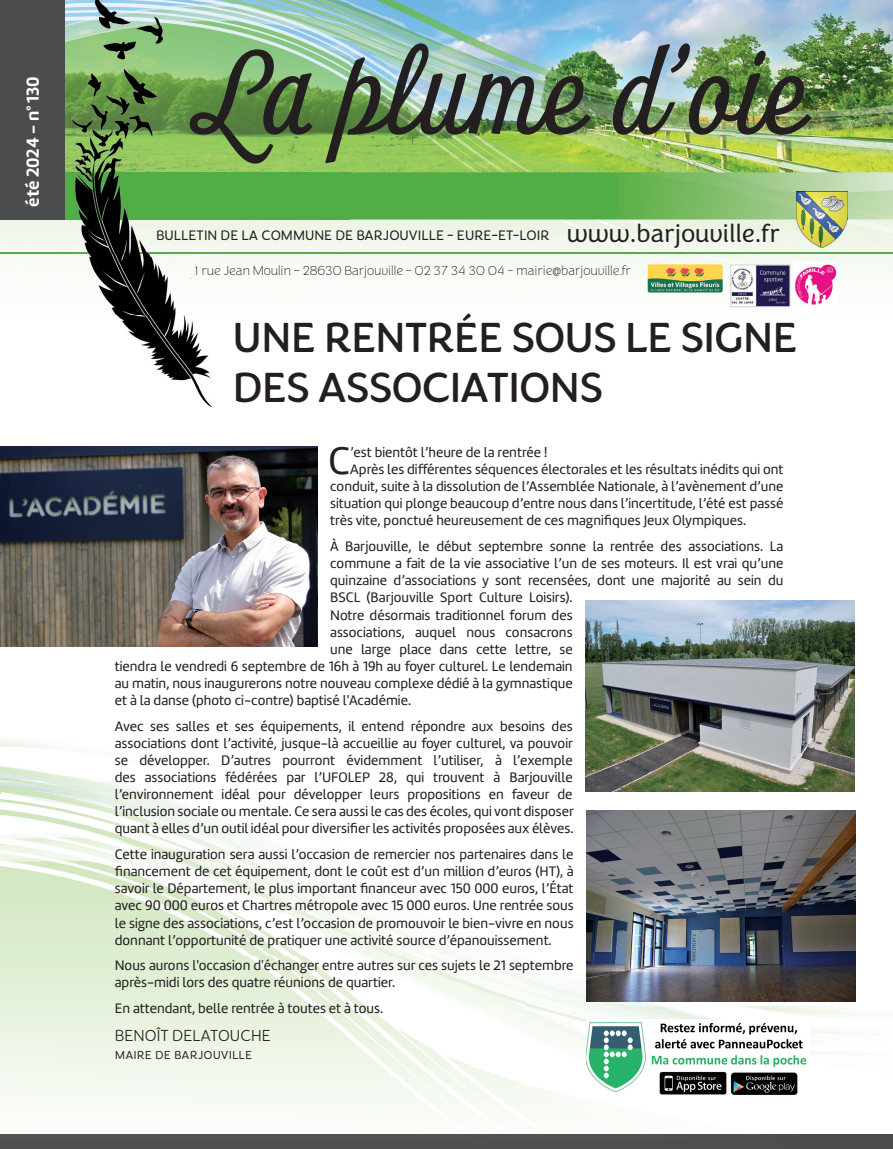
<style>
.page{position:relative;width:893px;height:1149px;background:#fff}
.page>*{position:absolute;margin:0;border:0;box-sizing:border-box;transform-origin:0 0}
.t1{font:120px "Look Script";color:#231f20}
.t2{font:43.5px/49.5px "Congenial";letter-spacing:-.025em;color:#231f20}
.t3{font:39.9px "Marine";color:#231f20}
.t4{font:700 18px "Marine";color:#fff}
.t5{font:200 16.5px "Congenial";color:#231f20}
.t6{font:200 15px "Congenial";color:#231f20}
.t7{font:14.25px/17.1px "Marine";color:#231f20;text-align:justify}
.t8{font:300 14.25px "Congenial";color:#231f20}
.t9{font:100 13.5px "Congenial";color:#231f20}
.s1{font-size:25.5px}
</style>
<div class="page">
<img style="left:0;top:0;width:71px;height:262px">
<img style="left:350px;top:0;width:543px;height:308px">
<hr style="left:0;top:252px;width:893px;height:2px;background:#51ae47">
<img style="left:71px;top:0;width:279px;height:406px">
<div style="left:0;top:0;width:64px;height:219px;background:#4b4c4d"></div>
<div style="left:228px;top:315px;width:581px;height:91px;background:#fff"></div>
<img style="left:797px;top:192px;width:50px;height:55px">
<img style="left:733px;top:266px;width:55px;height:39px">
<div style="left:731px;top:264px;width:59px;height:43px;border:1px solid #d1d2d4"></div>
<img style="left:648px;top:265px;width:75px;height:27px">
<img style="left:793px;top:262px;width:45px;height:44px">
<img style="left:585px;top:600px;width:270px;height:191px">
<img style="left:0;top:735px;width:631px;height:382px">
<img style="left:840px;top:735px;width:32px;height:299px">
<img style="left:630px;top:791px;width:211px;height:326px">
<div style="left:0;top:1134px;width:893px;height:14px;background:#4e4e50"></div>
<img style="left:586px;top:809px;width:270px;height:191px">
<img style="left:586px;top:1019px;width:223px;height:78px">
<img style="left:0;top:446px;width:317px;height:200px">
<p class="t4" style="left:21px;top:207px;width:131px;rotate:-90deg">été 2024 - n° 130</p>
<h1 class="t1" style="left:186px;top:17px;width:625px">La plume d’oie</h1>
<p class="t8" style="left:156px;top:227px;width:626px">BULLETIN DE LA COMMUNE DE BARJOUVILLE - EURE-ET-LOIR <span class="s1">www.barjouville.fr</span></p>
<p class="t9" style="left:194px;top:263px;width:438px">1 rue Jean Moulin - 28630 Barjouville - 02 37 34 30 04 - mairie@barjouville.fr</p>
<h2 class="t2" style="left:233px;top:314px;width:566px">UNE RENTRÉE SOUS LE SIGNE<br>DES ASSOCIATIONS</h2>
<h3 class="t3" style="left:328px;top:435px;width:24px">C</h3>
<p class="t7" style="left:350px;top:443px;width:199px">’est bientôt l’heure de la rentrée !</p>
<p class="t7" style="left:350px;top:460px;width:435px">Après les différentes séquences électorales et les résultats inédits qui ont</p>
<p class="t7" style="left:330px;top:477px;width:455px">conduit, suite à la dissolution de l’Assemblée Nationale, à l’avènement d’une</p>
<p class="t7" style="left:330px;top:495px;width:455px">situation qui plonge beaucoup d’entre nous dans l’incertitude, l’été est passé</p>
<p class="t7" style="left:330px;top:512px;width:417px">très vite, ponctué heureusement de ces magnifiques Jeux Olympiques.</p>
<p class="t7" style="left:330px;top:537px;width:455px">À Barjouville, le début septembre sonne la rentrée des associations. La</p>
<p class="t7" style="left:330px;top:554px;width:455px">commune a fait de la vie associative l’un de ses moteurs. Il est vrai qu’une</p>
<p class="t7" style="left:330px;top:571px;width:455px">quinzaine d’associations y sont recensées, dont une majorité au sein du</p>
<p class="t7" style="left:330px;top:589px;width:244px">BSCL (Barjouville Sport Culture Loisirs).</p>
<p class="t7" style="left:330px;top:606px;width:244px">Notre désormais traditionnel forum des</p>
<p class="t7" style="left:330px;top:623px;width:244px">associations, auquel nous consacrons</p>
<p class="t7" style="left:330px;top:640px;width:244px">une large place dans cette lettre, se</p>
<p class="t7" style="left:115px;top:657px;width:459px">tiendra le vendredi 6 septembre de 16h à 19h au foyer culturel. Le lendemain</p>
<p class="t7" style="left:115px;top:674px;width:459px">au matin, nous inaugurerons notre nouveau complexe dédié à la gymnastique</p>
<p class="t7" style="left:115px;top:691px;width:298px">et à la danse (photo ci-contre) baptisé l'Académie.</p>
<p class="t7" style="left:115px;top:717px;width:461px">Avec ses salles et ses équipements, il entend répondre aux besoins des associations dont l’activité, jusque-là accueillie au foyer culturel, va pouvoir se développer. D’autres pourront évidemment l’utiliser, à l’exemple des associations fédérées par l’UFOLEP 28, qui trouvent à Barjouville l’environnement idéal pour développer leurs propositions en faveur de l’inclusion sociale ou mentale. Ce sera aussi le cas des écoles, qui vont disposer quant à elles d’un outil idéal pour diversifier les activités proposées aux élèves.</p>
<p class="t7" style="left:115px;top:845px;width:460px">Cette inauguration sera aussi l’occasion de remercier nos partenaires dans le financement de cet équipement, dont le coût est d’un million d’euros (HT), à savoir le Département, le plus important financeur avec 150 000 euros, l’État avec 90 000 euros et Chartres métropole avec 15 000 euros. Une rentrée sous le signe des associations, c’est l’occasion de promouvoir le bien-vivre en nous donnant l’opportunité de pratiquer une activité source d’épanouissement.</p>
<p class="t7" style="left:115px;top:956px;width:460px">Nous aurons l'occasion d'échanger entre autres sur ces sujets le 21 septembre après-midi lors des quatre réunions de quartier.</p>
<p class="t7" style="left:115px;top:999px;width:270px">En attendant, belle rentrée à toutes et à tous.</p>
<p class="t5" style="left:115px;top:1025px;width:158px">BENOÎT DELATOUCHE</p>
<p class="t6" style="left:115px;top:1045px;width:139px">MAIRE DE BARJOUVILLE</p>
</div>
